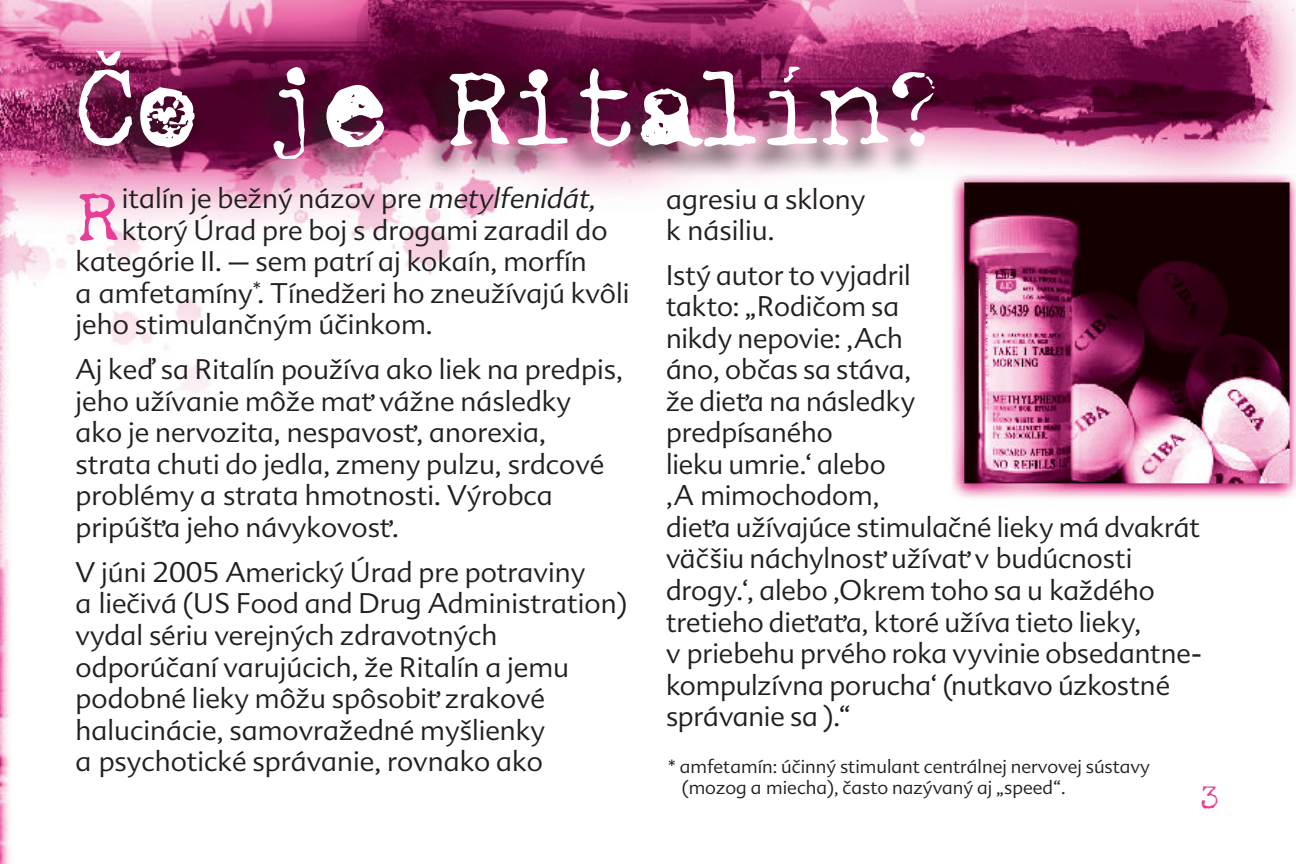
<style>
.page{position:relative;width:1296px;height:864px;background:#fff}
.page>*{position:absolute;margin:0;border:0;box-sizing:border-box;transform-origin:0 0}
.t1{font:120px "Vintage Typewriter Accented CE";letter-spacing:-.08em;color:#fff}
.t2{font:77.7px "Vintage Typewriter Accented CE";color:#e63e97}
.t3{font:36px "Vintage Typewriter Accented CE";color:#e63e97}
.t4{font:300 27px/31.5px "Advert CE";color:#231f20}
.t5{font:300 18px/21px "Advert CE";color:#231f20}
.s1{font-style:italic}
</style>
<div class="page">
<img style="left:0;top:0;width:1296px;height:864px">
<div style="left:46px;top:48px;width:888px;height:141px;background:#231f20;opacity:.75"></div>
<h1 class="t1" style="left:69px;top:49px;width:885px">Čo je Ritalín?</h1>
<h2 class="t2" style="left:76px;top:178px;width:48px">R</h2>
<p class="t4" style="left:122px;top:183px;width:481px">italín je bežný názov pre <span class="s1">metylfenidát,</span></p>
<p class="t4" style="left:666px;top:183px;width:201px">agresiu a sklony k násiliu.</p>
<p class="t4" style="left:666px;top:259px;width:537px">Istý autor to vyjadril<br>takto: „Rodičom sa<br>nikdy nepovie: ‚Ach<br>áno, občas sa stáva,<br>že dieťa na následky<br>predpísaného<br>lieku umrie.‘ alebo<br>‚A mimochodom,<br>dieťa užívajúce stimulačné lieky má dvakrát väčšiu náchylnosť užívať v budúcnosti drogy.‘, alebo ‚Okrem toho sa u každého tretieho dieťaťa, ktoré užíva tieto lieky,<br>v priebehu prvého roka vyvinie obsedantne&shy;kompulzívna porucha‘ (nutkavo úzkostné správanie sa ).“</p>
<p class="t5" style="left:682px;top:756px;width:470px;text-indent:-14px">* amfetamín: účinný stimulant centrálnej nervovej sústavy (mozog a miecha), často nazývaný aj „speed“.</p>
<p class="t4" style="left:122px;top:214px;width:487px">ktorý Úrad pre boj s drogami zaradil do</p>
<p class="t4" style="left:76px;top:246px;width:513px">kategórie II. – sem patrí aj kokaín, morfín</p>
<p class="t4" style="left:76px;top:277px;width:555px">a amfetamíny<sup>*</sup>. Tínedžeri ho zneužívajú kvôli</p>
<p class="t4" style="left:76px;top:309px;width:359px">jeho stimulančným účinkom.</p>
<p class="t4" style="left:76px;top:354px;width:549px">Aj keď sa Ritalín používa ako liek na predpis, jeho užívanie môže mať vážne následky ako je nervozita, nespavosť, anorexia, strata chuti do jedla, zmeny pulzu, srdcové problémy a strata hmotnosti. Výrobca pripúšťa jeho návykovosť.</p>
<p class="t4" style="left:76px;top:557px;width:553px">V júni 2005 Americký Úrad pre potraviny<br>a liečivá (US Food and Drug Administration) vydal sériu verejných zdravotných odporúčaní varujúcich, že Ritalín a jemu podobné lieky môžu spôsobiť zrakové halucinácie, samovražedné myšlienky<br>a psychotické správanie, rovnako ako</p>
<h3 class="t3" style="left:1199px;top:779px;width:23px">3</h3>
</div>
